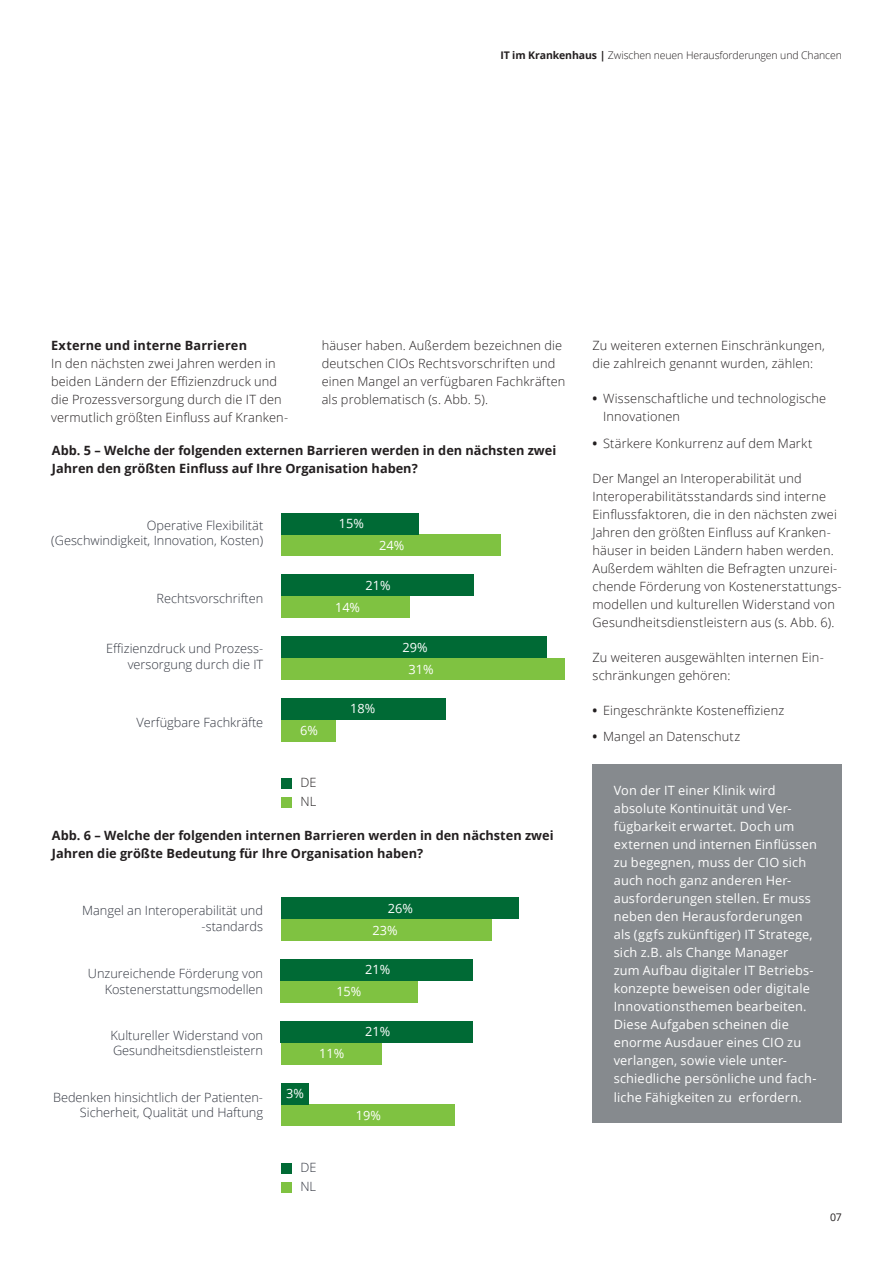
<style>
.page{position:relative;width:893px;height:1263px;background:#fff}
.page>*{position:absolute;margin:0;border:0;box-sizing:border-box;transform-origin:0 0}
.t1{font:300 12.75px/18px "Open Sans";letter-spacing:.01em;color:#231f20}
.t2{font:12.75px/18px "Open Sans";letter-spacing:.015em;color:#fff}
.t3{font:300 12.75px/15.3px "Open Sans";color:#323640;text-align:right}
.t4{font:700 12.75px/18px "Open Sans";color:#231f20}
.t5{font:300 10.5px "Open Sans";letter-spacing:-.01em;color:#231f20}
.t6{font:10.5px "Open Sans";color:#231f20}
.s1{font-weight:700}
</style>
<div class="page">
<div style="left:592px;top:764px;width:250px;height:359px;background:#868a8e"></div>
<div style="left:281px;top:778px;width:11px;height:11px;background:#006a35"></div>
<div style="left:281px;top:797px;width:11px;height:11px;background:#7fc241"></div>
<div style="left:281px;top:534px;width:220px;height:22px;background:#7fc241"></div>
<div style="left:281px;top:596px;width:128px;height:22px;background:#7fc241"></div>
<div style="left:281px;top:658px;width:284px;height:22px;background:#7fc241"></div>
<div style="left:281px;top:720px;width:55px;height:21px;background:#7fc241"></div>
<div style="left:281px;top:513px;width:137px;height:21px;background:#006a35"></div>
<div style="left:281px;top:574px;width:192px;height:22px;background:#006a35"></div>
<div style="left:281px;top:636px;width:265px;height:22px;background:#006a35"></div>
<div style="left:281px;top:698px;width:165px;height:22px;background:#006a35"></div>
<div style="left:281px;top:1163px;width:11px;height:10px;background:#006a35"></div>
<div style="left:281px;top:1182px;width:11px;height:11px;background:#7fc241"></div>
<div style="left:281px;top:919px;width:210px;height:22px;background:#7fc241"></div>
<div style="left:281px;top:981px;width:137px;height:22px;background:#7fc241"></div>
<div style="left:281px;top:1043px;width:100px;height:21px;background:#7fc241"></div>
<div style="left:281px;top:1104px;width:174px;height:22px;background:#7fc241"></div>
<div style="left:281px;top:897px;width:238px;height:22px;background:#006a35"></div>
<div style="left:281px;top:959px;width:192px;height:22px;background:#006a35"></div>
<div style="left:281px;top:1021px;width:192px;height:22px;background:#006a35"></div>
<div style="left:281px;top:1083px;width:27px;height:21px;background:#006a35"></div>
<p class="t5" style="left:500px;top:48px;width:343px"><span class="s1">IT im Krankenhaus |</span> Zwischen neuen Herausforderungen und Chancen</p>
<p class="t1" style="left:322px;top:336px;width:245px">häuser haben. Außerdem bezeichnen die deutschen CIOs Rechtsvorschriften und einen Mangel an verfügbaren Fachkräften als problematisch (s. Abb. 5).</p>
<p class="t1" style="left:592px;top:336px;width:234px">Zu weiteren externen Einschränkungen, die zahlreich genannt wurden, zählen:</p>
<p class="t4" style="left:51px;top:336px;width:198px">Externe und interne Barrieren</p>
<p class="t1" style="left:51px;top:354px;width:239px">In den nächsten zwei Jahren werden in beiden Ländern der Effizienzdruck und die Prozessversorgung durch die IT den vermutlich größten Einfluss auf Kranken-</p>
<p class="t1" style="left:603px;top:389px;width:225px;text-indent:-11px"><span class="s1">•</span> Wissenschaftliche und technologische<br>Innovationen</p>
<p class="t1" style="left:592px;top:433px;width:221px"><span class="s1">•</span> Stärkere Konkurrenz auf dem Markt</p>
<p class="t1" style="left:592px;top:469px;width:251px">Der Mangel an Interoperabilität und Interoperabilitätsstandards sind interne Einflussfaktoren, die in den nächsten zwei Jahren den größten Einfluss auf Kranken&shy;häuser in beiden Ländern haben werden.<br>Außerdem wählten die Befragten unzurei&shy;chende Förderung von Kostenerstattungs&shy;modellen und kulturellen Widerstand von Gesundheitsdienstleistern aus (s. Abb. 6).</p>
<p class="t1" style="left:592px;top:648px;width:233px">Zu weiteren ausgewählten internen Ein&shy;schränkungen gehören:</p>
<p class="t1" style="left:592px;top:701px;width:193px"><span class="s1">•</span> Eingeschränkte Kosteneffizienz</p>
<p class="t1" style="left:592px;top:727px;width:149px"><span class="s1">•</span> Mangel an Datenschutz</p>
<p class="t4" style="left:52px;top:441px;width:506px">Abb. 5 – Welche der folgenden externen Barrieren werden in den nächsten zwei<br>Jahren den größten Einfluss auf Ihre Organisation haben?</p>
<p class="t2" style="left:339px;top:514px;width:27px">15%</p>
<p class="t3" style="left:51px;top:517px;width:213px">Operative Flexibilität (Geschwindigkeit, Innovation, Kosten)</p>
<p class="t2" style="left:379px;top:536px;width:27px">24%</p>
<p class="t2" style="left:365px;top:576px;width:27px">21%</p>
<p class="t3" style="left:157px;top:590px;width:108px">Rechtsvorschriften</p>
<p class="t2" style="left:335px;top:598px;width:27px">14%</p>
<p class="t2" style="left:403px;top:638px;width:27px">29%</p>
<p class="t3" style="left:106px;top:641px;width:159px">Effizienzdruck und Prozess&shy;versorgung durch die IT</p>
<p class="t2" style="left:409px;top:660px;width:27px">31%</p>
<p class="t2" style="left:350px;top:699px;width:27px">18%</p>
<p class="t3" style="left:137px;top:714px;width:128px">Verfügbare Fachkräfte</p>
<p class="t2" style="left:300px;top:721px;width:19px">6%</p>
<p class="t1" style="left:301px;top:772px;width:18px;line-height:19.2px">DE<br>NL</p>
<p class="t4" style="left:52px;top:826px;width:503px">Abb. 6 – Welche der folgenden internen Barrieren werden in den nächsten zwei<br>Jahren die größte Bedeutung für Ihre Organisation haben?</p>
<p class="t3" style="left:82px;top:903px;width:182px">Mangel an Interoperabilität und -standards</p>
<p class="t2" style="left:388px;top:899px;width:27px">26%</p>
<p class="t2" style="left:373px;top:921px;width:27px">23%</p>
<p class="t3" style="left:88px;top:965px;width:177px">Unzureichende Förderung von<br>Kostenerstattungsmodellen</p>
<p class="t2" style="left:365px;top:960px;width:27px">21%</p>
<p class="t2" style="left:336px;top:982px;width:27px">15%</p>
<p class="t3" style="left:110px;top:1027px;width:154px;text-align:left">Kultureller Widerstand von<br>Gesundheitsdienstleistern</p>
<p class="t2" style="left:319px;top:1044px;width:27px">11%</p>
<p class="t2" style="left:365px;top:1022px;width:27px">21%</p>
<p class="t3" style="left:53px;top:1089px;width:212px">Bedenken hinsichtlich der Patienten-<br>Sicherheit, Qualität und Haftung</p>
<p class="t2" style="left:286px;top:1084px;width:19px">3%</p>
<p class="t2" style="left:356px;top:1106px;width:27px">19%</p>
<p class="t3" style="left:300px;top:1157px;width:18px;line-height:19.2px;text-align:left">DE<br>NL</p>
<p class="t2" style="left:614px;top:781px;width:205px">Von der IT einer Klinik wird absolute Kontinuität und Ver&shy;fügbarkeit erwartet. Doch um externen und internen Einflüssen zu begegnen, muss der CIO sich auch noch ganz anderen Her&shy;ausforderungen stellen. Er muss neben den Herausforderungen als (ggfs zukünftiger) IT Stratege, sich z.B. als Change Manager zum Aufbau digitaler IT Betriebs&shy;konzepte beweisen oder digitale<br>Innovationsthemen bearbeiten.<br>Diese Aufgaben scheinen die enorme Ausdauer eines CIO zu verlangen, sowie viele unter&shy;schiedliche persönliche und fach&shy;liche Fähigkeiten zu erfordern.</p>
<p class="t6" style="left:830px;top:1210px;width:13px">07</p>
</div>
